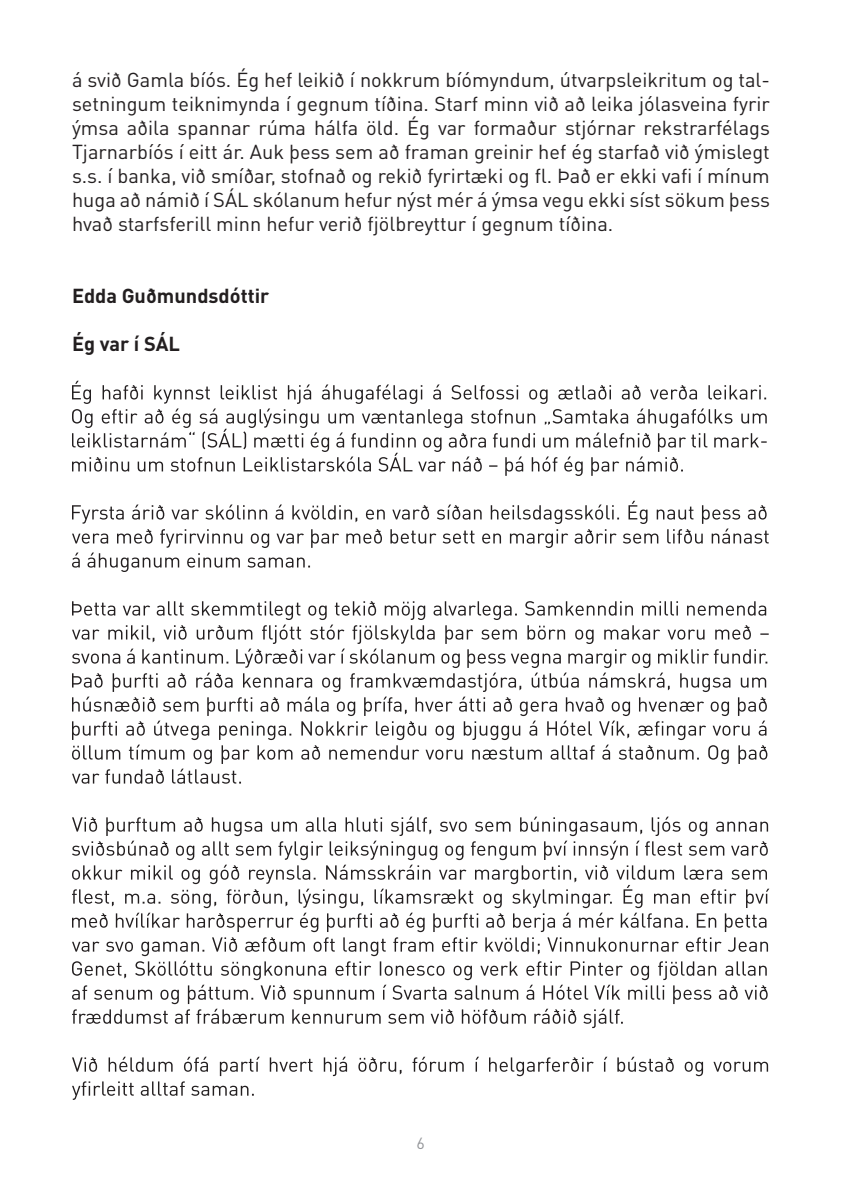
<style>
.page{position:relative;width:842px;height:1191px;background:#fff}
.page>*{position:absolute;margin:0;border:0;box-sizing:border-box;transform-origin:0 0}
.t1{font:20px/24px "DIN Pro";color:#231f20;text-align:justify}
.t2{font:700 20px "DIN Pro";color:#231f20}
.t3{font:16px "DIN Pro";color:#939598}
</style>
<div class="page">
<svg style="left:72px;top:381px;width:695px;height:95px"></svg>
<svg style="left:72px;top:501px;width:697px;height:71px"></svg>
<svg style="left:72px;top:601px;width:697px;height:182px"></svg>
<svg style="left:72px;top:816px;width:697px;height:212px"></svg>
<svg style="left:72px;top:1056px;width:696px;height:44px"></svg>
<p class="t1" style="left:72px;top:67px;width:699px">á svið Gamla bíós. Ég hef leikið í nokkrum bíómyndum, útvarpsleikritum og tal&shy;setningum teiknimynda í gegnum tíðina. Starf minn við að leika jólasveina fyrir ýmsa aðila spannar rúma hálfa öld. Ég var formaður stjórnar rekstrarfélags Tjarnarbíós í eitt ár. Auk þess sem að framan greinir hef ég starfað við ýmislegt s.s. í banka, við smíðar, stofnað og rekið fyrirtæki og fl. Það er ekki vafi í mínum huga að námið í SÁL skólanum hefur nýst mér á ýmsa vegu ekki síst sökum þess hvað starfsferill minn hefur verið fjölbreyttur í gegnum tíðina.</p>
<p class="t2" style="left:72px;top:282px;width:199px">Edda Guðmundsdóttir</p>
<p class="t2" style="left:72px;top:330px;width:110px">Ég var í SÁL</p>
<p class="t3" style="left:416px;top:1132px;width:10px">6</p>
</div>
